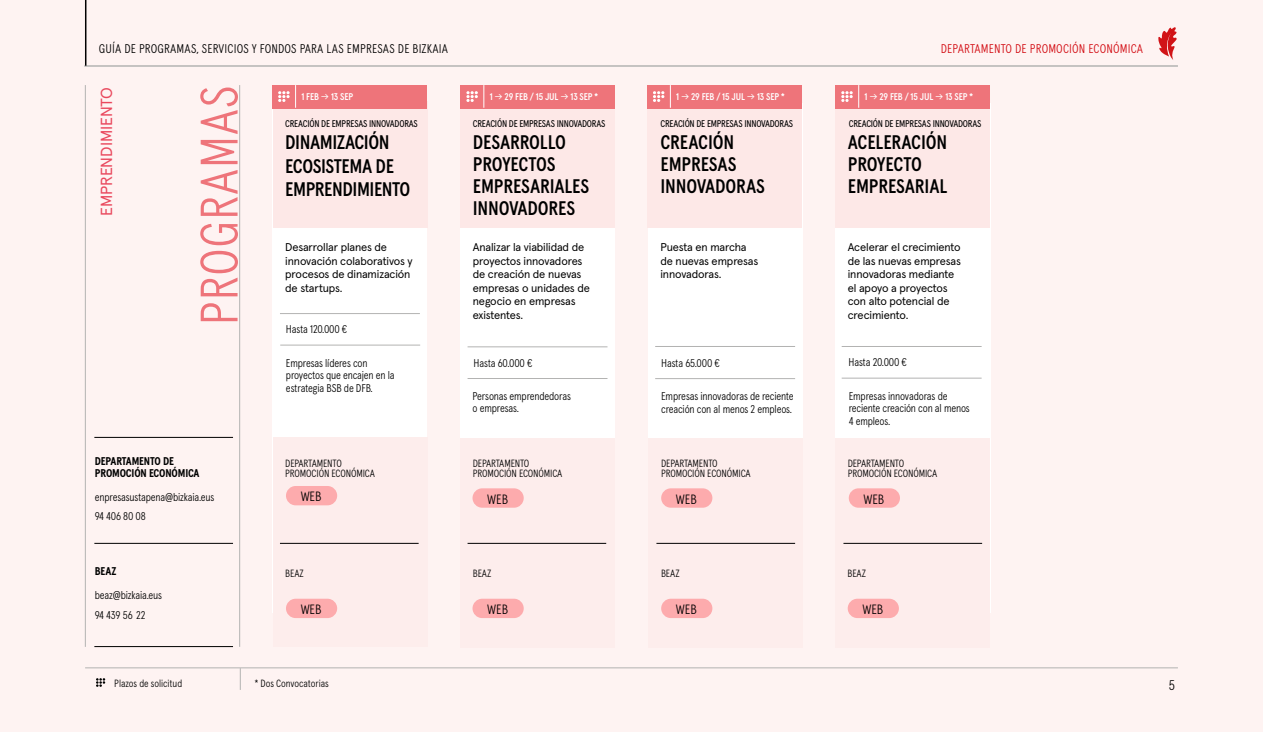
<style>
.page{position:relative;width:1263px;height:732px;background:#fff}
.page>*{position:absolute;margin:0;border:0;box-sizing:border-box;transform-origin:0 0}
.t1{font:300 52.65px "Apercu Condensed Pro";letter-spacing:.01em;color:#ee747a}
.t2{font:500 19.65px/21.9px "Apercu Condensed Pro";letter-spacing:-.01em;color:#000}
.t3{font:16.05px "Apercu Pro";letter-spacing:-.005em;color:#e9485d}
.t4{font:300 13.95px "Apercu Condensed Pro";color:#000}
.t5{font:300 13.5px "Apercu Condensed Pro";letter-spacing:-.005em;color:#000}
.t6{font:300 12.6px "Apercu Condensed Pro";letter-spacing:.01em;color:#000}
.t7{font:300 12.6px "Apercu Condensed Pro";letter-spacing:.01em;color:#d20a11}
.t8{font:11.25px/13.5px "Apercu Pro";letter-spacing:-.01em;color:#000}
.t9{font:300 11.25px/12.5px "Apercu Condensed Pro";letter-spacing:-.015em;color:#000}
.t10{font:700 11.25px/12.5px "Apercu Condensed Pro";letter-spacing:-.015em;color:#000}
.t11{font:300 10.5px/10.5px "Apercu Condensed Pro";letter-spacing:-.015em;color:#000}
.t12{font:9.75px "Apercu Condensed Pro";letter-spacing:-.025em;color:#000}
.t13{font:500 9.75px "Apercu Condensed Pro";letter-spacing:-.015em;color:#fff}
.s1{font-family:"Post Grotesk";font-weight:400}
</style>
<div class="page">
<div style="left:0;top:0;width:1263px;height:731px;background:#fef3f2"></div>
<div style="left:835px;top:103px;width:155px;height:509px;background:#fff"></div>
<div style="left:273px;top:103px;width:154px;height:509px;background:#fff"></div>
<div style="left:648px;top:103px;width:154px;height:509px;background:#fff"></div>
<div style="left:460px;top:103px;width:155px;height:509px;background:#fff"></div>
<div style="left:648px;top:438px;width:155px;height:209px;background:#fdedec"></div>
<div style="left:460px;top:438px;width:155px;height:209px;background:#fdedec"></div>
<div style="left:835px;top:438px;width:155px;height:209px;background:#fdedec"></div>
<div style="left:273px;top:437px;width:154px;height:209px;background:#fdedec"></div>
<div style="left:460px;top:101px;width:155px;height:126px;background:#fde8e7"></div>
<div style="left:647px;top:101px;width:155px;height:126px;background:#fde8e7"></div>
<div style="left:835px;top:101px;width:155px;height:126px;background:#fde8e7"></div>
<div style="left:460px;top:101px;width:155px;height:8px;background:#ee747a"></div>
<div style="left:835px;top:101px;width:155px;height:8px;background:#ee747a"></div>
<hr style="left:468px;top:346px;width:139px;height:1px;background:#b3b3b2">
<hr style="left:655px;top:346px;width:140px;height:1px;background:#b3b3b2">
<hr style="left:468px;top:378px;width:139px;height:1px;background:#b3b3b2">
<hr style="left:655px;top:378px;width:140px;height:1px;background:#b3b3b2">
<hr style="left:85px;top:85px;width:1px;height:561px;background:#b3b3b2">
<hr style="left:239px;top:85px;width:1px;height:561px;background:#b3b3b2">
<hr style="left:842px;top:346px;width:140px;height:1px;background:#b3b3b2">
<hr style="left:842px;top:378px;width:140px;height:1px;background:#b3b3b2">
<hr style="left:94px;top:543px;width:139px;height:1px;background:#000">
<hr style="left:94px;top:646px;width:139px;height:1px;background:#000">
<hr style="left:94px;top:437px;width:139px;height:1px;background:#000">
<div style="left:273px;top:101px;width:154px;height:126px;background:#fde8e7"></div>
<div style="left:273px;top:101px;width:154px;height:8px;background:#ee747a"></div>
<hr style="left:280px;top:313px;width:140px;height:1px;background:#b3b3b2">
<hr style="left:280px;top:344px;width:140px;height:1px;background:#b3b3b2">
<div style="left:272px;top:85px;width:155px;height:23px;background:#ee747a"></div>
<svg style="left:278px;top:85px;width:18px;height:23px"></svg>
<div style="left:835px;top:85px;width:155px;height:23px;background:#ee747a"></div>
<svg style="left:841px;top:85px;width:18px;height:23px"></svg>
<div style="left:460px;top:85px;width:155px;height:23px;background:#ee747a"></div>
<svg style="left:466px;top:85px;width:18px;height:23px"></svg>
<div style="left:647px;top:85px;width:155px;height:23px;background:#ee747a"></div>
<svg style="left:653px;top:91px;width:11px;height:11px"></svg>
<svg style="left:670px;top:85px;width:1px;height:23px"></svg>
<hr style="left:85px;top:667px;width:1093px;height:1px;background:#b3b3b2">
<svg style="left:96px;top:678px;width:9px;height:8px"></svg>
<svg style="left:240px;top:668px;width:1px;height:21px"></svg>
<hr style="left:280px;top:543px;width:139px;height:1px;background:#000">
<hr style="left:468px;top:543px;width:138px;height:1px;background:#000">
<hr style="left:656px;top:543px;width:139px;height:1px;background:#000">
<hr style="left:843px;top:543px;width:139px;height:1px;background:#000">
<div style="left:286px;top:598px;width:51px;height:20px;background:#fdabad;border-radius:10px"></div>
<div style="left:286px;top:486px;width:51px;height:19px;background:#fdabad;border-radius:10px"></div>
<div style="left:661px;top:598px;width:51px;height:20px;background:#fdabad;border-radius:10px"></div>
<div style="left:661px;top:488px;width:51px;height:19px;background:#fdabad;border-radius:10px"></div>
<div style="left:472px;top:598px;width:52px;height:20px;background:#fdabad;border-radius:10px"></div>
<div style="left:472px;top:488px;width:52px;height:19px;background:#fdabad;border-radius:10px"></div>
<div style="left:848px;top:598px;width:51px;height:20px;background:#fdabad;border-radius:10px"></div>
<div style="left:849px;top:488px;width:51px;height:19px;background:#fdabad;border-radius:10px"></div>
<svg style="left:1158px;top:27px;width:19px;height:33px"></svg>
<hr style="left:84px;top:66px;width:1094px;height:1px;background:#b3b3b2">
<hr style="left:85px;top:0;width:1px;height:66px;background:#000">
<p class="t6" style="left:99px;top:41px;width:351px">GUÍA DE PROGRAMAS, SERVICIOS Y FONDOS PARA LAS EMPRESAS DE BIZKAIA</p>
<p class="t7" style="left:941px;top:41px;width:204px">DEPARTAMENTO DE PROMOCIÓN ECONÓMICA</p>
<h3 class="t3" style="left:94px;top:216px;width:131px;rotate:-90deg">EMPRENDIMIENTO</h3>
<h1 class="t1" style="left:188px;top:325px;width:242px;rotate:-90deg">PROGRAMAS</h1>
<p class="t13" style="left:301px;top:91px;width:53px">1 FEB <span class="s1">→</span> 13 SEP</p>
<p class="t13" style="left:490px;top:91px;width:110px">1 <span class="s1">→</span> 29 FEB / 15 JUL <span class="s1">→</span> 13 SEP *</p>
<p class="t13" style="left:676px;top:91px;width:110px">1 <span class="s1">→</span> 29 FEB / 15 JUL <span class="s1">→</span> 13 SEP *</p>
<p class="t13" style="left:864px;top:91px;width:110px">1 <span class="s1">→</span> 29 FEB / 15 JUL <span class="s1">→</span> 13 SEP *</p>
<p class="t12" style="left:285px;top:117px;width:134px">CREACIÓN DE EMPRESAS INNOVADORAS</p>
<p class="t12" style="left:473px;top:117px;width:134px">CREACIÓN DE EMPRESAS INNOVADORAS</p>
<p class="t12" style="left:660px;top:117px;width:134px">CREACIÓN DE EMPRESAS INNOVADORAS</p>
<p class="t12" style="left:849px;top:118px;width:134px">CREACIÓN DE EMPRESAS INNOVADORAS</p>
<h2 class="t2" style="left:285px;top:131px;width:127px;line-height:23.5px">DINAMIZACIÓN<br>ECOSISTEMA DE<br>EMPRENDIMIENTO</h2>
<p class="t8" style="left:285px;top:240px;width:129px">Desarrollar planes de innovación colaborativos y procesos de dinamización de startups.</p>
<p class="t9" style="left:286px;top:322px;width:63px">Hasta 120.000 €</p>
<p class="t9" style="left:286px;top:356px;width:110px">Empresas líderes con proyectos que encajen en la estrategia BSB de DFB.</p>
<h2 class="t2" style="left:473px;top:131px;width:118px">DESARROLLO<br>PROYECTOS<br>EMPRESARIALES<br>INNOVADORES</h2>
<h2 class="t2" style="left:660px;top:131px;width:106px">CREACIÓN<br>EMPRESAS<br>INNOVADORAS</h2>
<h2 class="t2" style="left:848px;top:131px;width:101px">ACELERACIÓN<br>PROYECTO<br>EMPRESARIAL</h2>
<p class="t8" style="left:473px;top:240px;width:119px">Analizar la viabilidad de proyectos innovadores de creación de nuevas empresas o unidades de negocio en empresas existentes.</p>
<p class="t8" style="left:660px;top:240px;width:99px">Puesta en marcha de nuevas empresas innovadoras.</p>
<p class="t9" style="left:474px;top:356px;width:61px">Hasta 60.000 €</p>
<p class="t9" style="left:661px;top:357px;width:60px">Hasta 65.000 €</p>
<p class="t9" style="left:848px;top:355px;width:60px">Hasta 20.000 €</p>
<p class="t9" style="left:661px;top:390px;width:134px">Empresas innovadoras de reciente creación con al menos 2 empleos.</p>
<p class="t9" style="left:849px;top:389px;width:123px">Empresas innovadoras de reciente creación con al menos<br>4 empleos.</p>
<p class="t8" style="left:848px;top:240px;width:115px">Acelerar el crecimiento de las nuevas empresas innovadoras mediante el apoyo a proyectos con alto potencial de crecimiento.</p>
<p class="t9" style="left:472px;top:389px;width:100px">Personas emprendedoras o empresas.</p>
<p class="t10" style="left:95px;top:454px;width:106px">DEPARTAMENTO DE<br>PROMOCIÓN ECONÓMICA</p>
<p class="t11" style="left:285px;top:457px;width:91px">DEPARTAMENTO<br>PROMOCIÓN ECONÓMICA</p>
<p class="t11" style="left:473px;top:457px;width:91px">DEPARTAMENTO<br>PROMOCIÓN ECONÓMICA</p>
<p class="t11" style="left:661px;top:457px;width:91px">DEPARTAMENTO<br>PROMOCIÓN ECONÓMICA</p>
<p class="t11" style="left:848px;top:457px;width:91px">DEPARTAMENTO<br>PROMOCIÓN ECONÓMICA</p>
<p class="t9" style="left:95px;top:490px;width:121px">enpresasustapena@bizkaia.eus</p>
<p class="t5" style="left:301px;top:488px;width:22px">WEB</p>
<p class="t5" style="left:487px;top:490px;width:22px">WEB</p>
<p class="t5" style="left:676px;top:490px;width:22px">WEB</p>
<p class="t5" style="left:863px;top:490px;width:22px">WEB</p>
<p class="t9" style="left:95px;top:510px;width:52px">94 406 80 08</p>
<p class="t10" style="left:95px;top:565px;width:23px">BEAZ</p>
<p class="t9" style="left:95px;top:588px;width:69px">beaz@bizkaia.eus</p>
<p class="t11" style="left:285px;top:568px;width:20px">BEAZ</p>
<p class="t11" style="left:473px;top:568px;width:20px">BEAZ</p>
<p class="t11" style="left:661px;top:568px;width:20px">BEAZ</p>
<p class="t11" style="left:847px;top:568px;width:20px">BEAZ</p>
<p class="t9" style="left:95px;top:608px;width:52px">94 439 56 22</p>
<p class="t5" style="left:301px;top:601px;width:22px">WEB</p>
<p class="t5" style="left:487px;top:601px;width:22px">WEB</p>
<p class="t5" style="left:676px;top:601px;width:22px">WEB</p>
<p class="t5" style="left:862px;top:601px;width:22px">WEB</p>
<p class="t11" style="left:114px;top:678px;width:70px">Plazos de solicitud</p>
<p class="t11" style="left:255px;top:678px;width:75px">* Dos Convocatorias</p>
<p class="t4" style="left:1169px;top:676px;width:8px">5</p>
</div>
